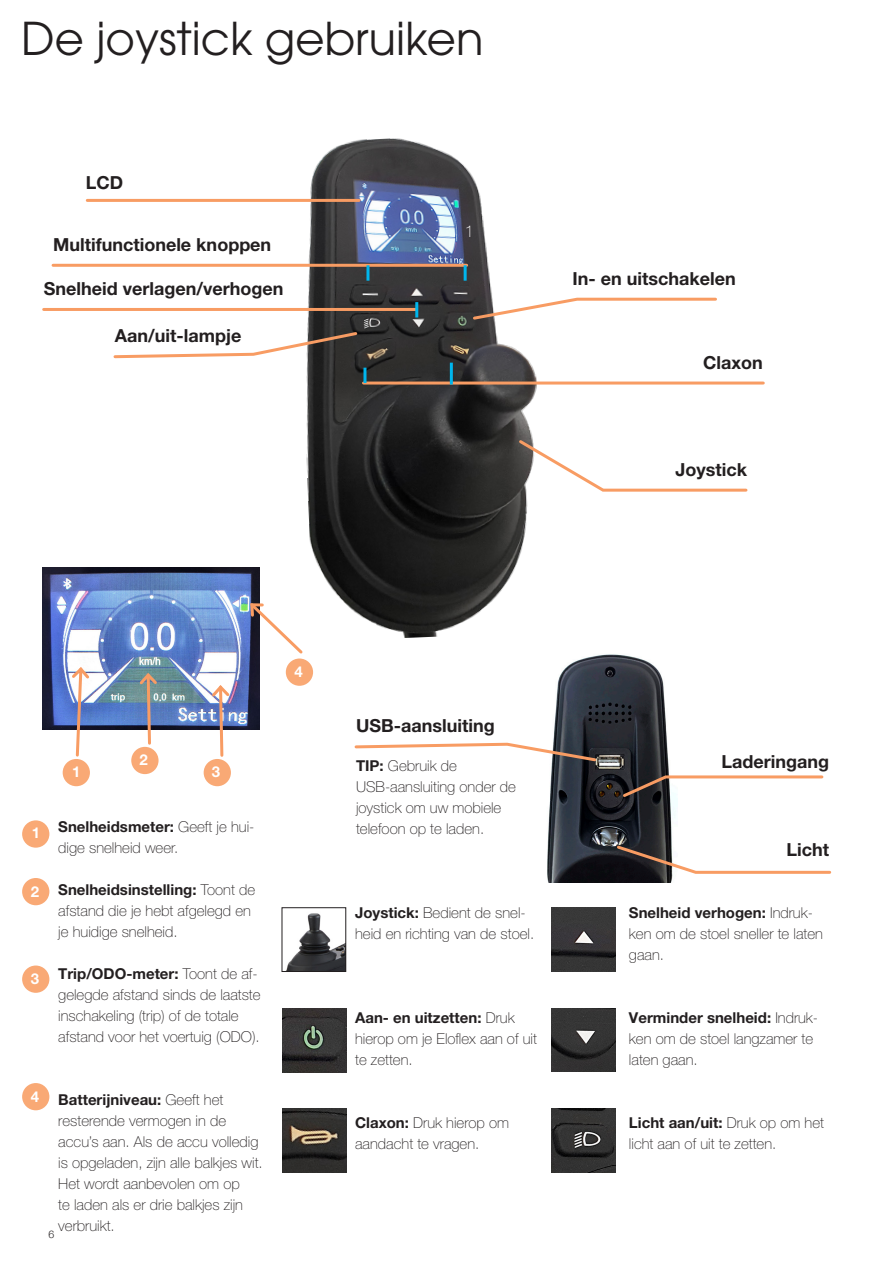
<style>
.page{position:relative;width:893px;height:1263px;background:#fff}
.page>*{position:absolute;margin:0;border:0;box-sizing:border-box;transform-origin:0 0}
.t1{font:45px "ITC Avant Garde Pro";color:#231f20}
.Mellanrubrik{font:700 18px "Helvetica Neue LT Pro";color:#231f20}
.t2{font:100 16.35px "Helvetica Neue LT Pro";color:#fff}
.Brödtext{font:100 15px/21px "Helvetica Neue LT Pro";color:#231f20}
.Brödtext-2{font:700 15px "Helvetica Neue LT Pro";color:#fff}
.t3{font:300 10.5px "Helvetica Neue";color:#231f20}
.s1{font-weight:700}
</style>
<div class="page">
<hr style="left:892px;top:631px;width:1px;height:316px;background:#f9f9f8">
<img style="left:547px;top:654px;width:130px;height:229px">
<img style="left:293px;top:138px;width:254px;height:500px">
<hr style="left:87px;top:199px;width:272px;height:3px;background:#f89c63">
<svg style="left:471px;top:296px;width:246px;height:26px"></svg>
<svg style="left:516px;top:437px;width:232px;height:56px"></svg>
<svg style="left:620px;top:774px;width:204px;height:25px"></svg>
<hr style="left:53px;top:264px;width:414px;height:3px;background:#f89c63">
<hr style="left:44px;top:308px;width:372px;height:3px;background:#f89c63">
<hr style="left:366px;top:265px;width:3px;height:16px;background:#00b6ed">
<hr style="left:464px;top:265px;width:3px;height:16px;background:#00b6ed">
<hr style="left:363px;top:381px;width:400px;height:3px;background:#f89c63">
<hr style="left:363px;top:368px;width:3px;height:15px;background:#00b6ed">
<hr style="left:450px;top:363px;width:3px;height:21px;background:#00b6ed">
<svg style="left:113px;top:330px;width:246px;height:30px"></svg>
<div style="left:63px;top:759px;width:27px;height:27px;background:#f9a975;border-radius:50%"></div>
<div style="left:22px;top:820px;width:27px;height:28px;background:#f9a975;border-radius:50%"></div>
<div style="left:22px;top:965px;width:27px;height:28px;background:#f9a975;border-radius:50%"></div>
<div style="left:22px;top:1083px;width:27px;height:27px;background:#f9a975;border-radius:50%"></div>
<div style="left:204px;top:759px;width:27px;height:27px;background:#f9a975;border-radius:50%"></div>
<img style="left:42px;top:567px;width:218px;height:162px">
<svg style="left:354px;top:741px;width:244px;height:22px"></svg>
<svg style="left:615px;top:843px;width:217px;height:32px"></svg>
<svg style="left:69px;top:665px;width:23px;height:92px"></svg>
<svg style="left:209px;top:683px;width:23px;height:74px"></svg>
<svg style="left:248px;top:600px;width:57px;height:56px"></svg>
<img style="left:286px;top:913px;width:58px;height:57px">
<div style="left:282px;top:907px;width:64px;height:65px;border:1px solid #231f20"></div>
<img style="left:282px;top:1008px;width:64px;height:64px">
<img style="left:282px;top:1108px;width:64px;height:64px">
<img style="left:551px;top:907px;width:64px;height:64px">
<img style="left:551px;top:1008px;width:64px;height:64px">
<img style="left:551px;top:1108px;width:64px;height:64px">
<hr style="left:415px;top:302px;width:3px;height:15px;background:#00b6ed">
<div style="left:131px;top:747px;width:28px;height:27px;background:#f9a975;border-radius:50%"></div>
<svg style="left:137px;top:671px;width:23px;height:74px"></svg>
<div style="left:22px;top:878px;width:27px;height:27px;background:#f9a975;border-radius:50%"></div>
<div style="left:286px;top:658px;width:27px;height:28px;background:#f9a975;border-radius:50%"></div>
<p class="t1" style="left:21px;top:10px;width:464px">De joystick gebruiken</p>
<p class="Mellanrubrik" style="left:86px;top:172px;width:39px">LCD</p>
<p class="Mellanrubrik" style="left:53px;top:233px;width:220px">Multifunctionele knoppen</p>
<p class="Mellanrubrik" style="left:44px;top:277px;width:241px">Snelheid verlagen/verhogen</p>
<p class="Mellanrubrik" style="left:115px;top:325px;width:128px">Aan/uit-lampje</p>
<p class="t2" style="left:465px;top:222px;width:11px">1</p>
<p class="Mellanrubrik" style="left:573px;top:267px;width:165px">In- en uitschakelen</p>
<p class="Mellanrubrik" style="left:703px;top:351px;width:61px">Claxon</p>
<p class="Mellanrubrik" style="left:676px;top:459px;width:73px">Joystick</p>
<p class="t2" style="left:31px;top:822px;width:11px">1</p>
<p class="t2" style="left:31px;top:880px;width:11px">2</p>
<p class="Brödtext-2" style="left:31px;top:882px;width:10px">2</p>
<p class="t2" style="left:31px;top:967px;width:11px">2</p>
<p class="Brödtext-2" style="left:31px;top:969px;width:10px">3</p>
<p class="Brödtext-2" style="left:139px;top:750px;width:10px">2</p>
<p class="Brödtext-2" style="left:72px;top:762px;width:10px">1</p>
<p class="Brödtext-2" style="left:212px;top:762px;width:10px">3</p>
<p class="Brödtext" style="left:58px;top:816px;width:198px"><span class="s1">Snelheidsmeter:</span> Geeft je hui&shy;dige snelheid weer.</p>
<p class="Brödtext" style="left:58px;top:879px;width:198px"><span class="s1">Snelheidsinstelling:</span> Toont de afstand die je hebt afgelegd en je huidige snelheid.</p>
<p class="Brödtext" style="left:58px;top:963px;width:204px"><span class="s1">Trip/ODO-meter:</span> Toont de af&shy;gelegde afstand sinds de laatste inschakeling (trip) of de totale afstand voor het voertuig (ODO).</p>
<p class="t2" style="left:31px;top:1085px;width:11px">4</p>
<p class="Brödtext-2" style="left:31px;top:1087px;width:10px">4</p>
<p class="Brödtext" style="left:58px;top:1089px;width:206px"><span class="s1">Batterijniveau:</span> Geeft het resterende vermogen in de accu’s aan. Als de accu volledig is opgeladen, zijn alle balkjes wit.<br>Het wordt aanbevolen om op<br>te laden als er drie balkjes zijn verbruikt.</p>
<p class="t3" style="left:49px;top:1226px;width:7px">6</p>
<p class="t2" style="left:295px;top:660px;width:11px">4</p>
<p class="Brödtext-2" style="left:294px;top:663px;width:10px">4</p>
<p class="Mellanrubrik" style="left:356px;top:715px;width:140px">USB-aansluiting</p>
<p class="Brödtext" style="left:356px;top:755px;width:161px"><span class="s1">TIP:</span> Gebruik de<br>USB-aansluiting onder de joystick om uw mobiele telefoon op te laden.</p>
<p class="Brödtext" style="left:355px;top:902px;width:181px"><span class="s1">Joystick:</span> Bedient de snel&shy;heid en richting van de stoel.</p>
<p class="Brödtext" style="left:355px;top:1007px;width:183px"><span class="s1">Aan- en uitzetten:</span> Druk hierop om je Eloflex aan of uit te zetten.</p>
<p class="Brödtext" style="left:355px;top:1112px;width:155px"><span class="s1">Claxon:</span> Druk hierop om aandacht te vragen.</p>
<p class="Mellanrubrik" style="left:721px;top:750px;width:109px">Laderingang</p>
<p class="Mellanrubrik" style="left:786px;top:839px;width:44px">Licht</p>
<p class="Brödtext" style="left:629px;top:902px;width:196px"><span class="s1">Snelheid verhogen:</span> Indruk&shy;ken om de stoel sneller te laten gaan.</p>
<p class="Brödtext" style="left:629px;top:1007px;width:191px"><span class="s1">Verminder snelheid:</span> Indruk&shy;ken om de stoel langzamer te laten gaan.</p>
<p class="Brödtext" style="left:629px;top:1112px;width:197px"><span class="s1">Licht aan/uit:</span> Druk op om het licht aan of uit te zetten.</p>
</div>
